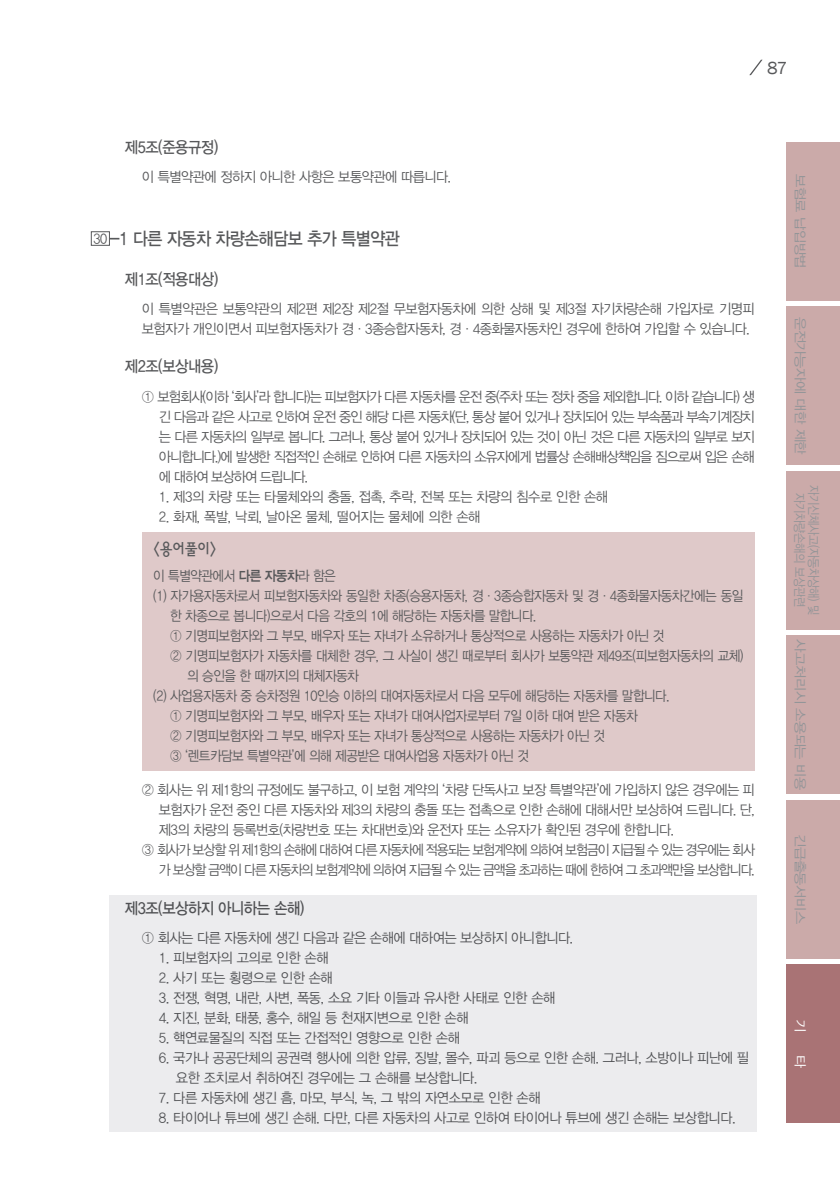
<style>
.page{position:relative;width:840px;height:1191px;background:#fff}
.page>*{position:absolute;margin:0;border:0;box-sizing:border-box;transform-origin:0 0}
.제1장_조{font:18px "YDVYGO Std 33";letter-spacing:-.03em;color:#57585a;scale:.9 1}
.t1{font:18px "Franklin Gothic";color:#57585a}
.제1절{font:16px "YDVYGO Std 33";letter-spacing:-.03em;color:#57585a;scale:.9 1}
.용어풀이{font:16px "YDVYGO Std 23";color:#57585a;scale:.9 1}
.본문_내어쓰기{font:14px/20px "YDVYGO Std 32";letter-spacing:-.075em;color:#57585a;text-align:justify;scale:.95 1}
.팁{font:14px/20px "YDVYGO Std 32";letter-spacing:-.04em;color:#57585a;scale:.9 1}
.본문_1_-_1{font:14px/20px "YDVYGO Std 32";letter-spacing:-.03em;color:#57585a;scale:.95 1}
.본문{font:14px/20px "YDVYGO Std 32";letter-spacing:-.04em;color:#57585a;scale:.95 1}
.목차_본문{font:14px "YDVYGO Std 32";color:#57585a;scale:.9 1}
.t2{font:12.8px "YDVYGO Std 32";letter-spacing:-.03em;color:#939598;scale:1.12 1}
.t3{font:12.8px/14px "YDVYGO Std 32";letter-spacing:-.03em;color:#939598;text-align:center;scale:.87 1}
.t4{font:12.8px "YDVYGO Std 32";color:#fff;scale:1.12 1}
.s1{font-family:"YDVYGO Std 34"}
</style>
<div class="page">
<svg style="left:749px;top:60px;width:13px;height:15px"></svg>
<div style="left:785px;top:142px;width:54px;height:158px;background:#cbaaa9"></div>
<div style="left:785px;top:306px;width:54px;height:159px;background:#cbaaa9"></div>
<div style="left:785px;top:471px;width:54px;height:158px;background:#cbaaa9"></div>
<div style="left:785px;top:635px;width:54px;height:159px;background:#cbaaa9"></div>
<div style="left:785px;top:799px;width:54px;height:159px;background:#cbaaa9"></div>
<div style="left:785px;top:964px;width:54px;height:159px;background:#a97375"></div>
<div style="left:91px;top:231px;width:19px;height:15px;border:1px solid #57585a"></div>
<div style="left:142px;top:532px;width:612px;height:238px;background:#dfc9c9"></div>
<div style="left:109px;top:895px;width:646px;height:236px;background:#ececee"></div>
<p class="t1" style="left:766px;top:57px;width:22px">87</p>
<p class="제1절" style="left:125px;top:139px;width:105px">제5조(준용규정)</p>
<p class="본문" style="left:142px;top:167px;width:327px">이 특별약관에 정하지 아니한 사항은 보통약관에 따릅니다.</p>
<p class="목차_본문" style="left:93px;top:232px;width:17px">30</p>
<p class="제1장_조" style="left:109px;top:230px;width:324px">-1 다른 자동차 차량손해담보 추가 특별약관</p>
<p class="제1절" style="left:125px;top:271px;width:105px">제1조(적용대상)</p>
<p class="본문" style="left:142px;top:299px;width:646px">이 특별약관은 보통약관의 제2편 제2장 제2절 무보험자동차에 의한 상해 및 제3절 자기차량손해 가입자로 기명피 보험자가 개인이면서 피보험자동차가 경·3종승합자동차, 경·4종화물자동차인 경우에 한하여 가입할 수 있습니다.</p>
<p class="제1절" style="left:125px;top:358px;width:105px">제2조(보상내용)</p>
<p class="본문_내어쓰기" style="left:159px;top:386px;width:628px;text-indent:-17px">① 보험회사(이하 ‘회사’라 합니다)는 피보험자가 다른 자동차를 운전 중(주차 또는 정차 중을 제외합니다. 이하 같습니다) 생 긴 다음과 같은 사고로 인하여 운전 중인 해당 다른 자동차(단, 통상 붙어 있거나 장치되어 있는 부속품과 부속기계장치 는 다른 자동차의 일부로 봅니다. 그러나, 통상 붙어 있거나 장치되어 있는 것이 아닌 것은 다른 자동차의 일부로 보지 아니합니다.)에 발생한 직접적인 손해로 인하여 다른 자동차의 소유자에게 법률상 손해배상책임을 짐으로써 입은 손해 에 대하여 보상하여 드립니다.</p>
<p class="본문_1_-_1" style="left:159px;top:486px;width:474px">1. 제3의 차량 또는 타물체와의 충돌, 접촉, 추락, 전복 또는 차량의 침수로 인한 손해</p>
<p class="본문_1_-_1" style="left:159px;top:506px;width:340px">2. 화재, 폭발, 낙뢰, 날아온 물체, 떨어지는 물체에 의한 손해</p>
<p class="용어풀이" style="left:153px;top:541px;width:72px">&lt;용어풀이&gt;</p>
<p class="팁" style="left:153px;top:566px;width:204px">이 특별약관에서 <span class="s1">다른 자동차</span>라 함은</p>
<p class="팁" style="left:170px;top:586px;width:638px;text-indent:-17px">(1) 자가용자동차로서 피보험자동차와 동일한 차종(승용자동차, 경·3종승합자동차 및 경·4종화물자동차간에는 동일 한 차종으로 봅니다)으로서 다음 각호의 1에 해당하는 자동차를 말합니다.</p>
<p class="팁" style="left:170px;top:626px;width:550px">① 기명피보험자와 그 부모, 배우자 또는 자녀가 소유하거나 통상적으로 사용하는 자동차가 아닌 것</p>
<p class="팁" style="left:187px;top:646px;width:619px;text-indent:-17px">② 기명피보험자가 자동차를 대체한 경우, 그 사실이 생긴 때로부터 회사가 보통약관 제49조(피보험자동차의 교체) 의 승인을 한 때까지의 대체자동차</p>
<p class="팁" style="left:153px;top:686px;width:575px">(2) 사업용자동차 중 승차정원 10인승 이하의 대여자동차로서 다음 모두에 해당하는 자동차를 말합니다.</p>
<p class="팁" style="left:170px;top:706px;width:520px">① 기명피보험자와 그 부모, 배우자 또는 자녀가 대여사업자로부터 7일 이하 대여 받은 자동차</p>
<p class="팁" style="left:170px;top:726px;width:484px">② 기명피보험자와 그 부모, 배우자 또는 자녀가 통상적으로 사용하는 자동차가 아닌 것</p>
<p class="팁" style="left:170px;top:746px;width:400px">③ ‘렌트카담보 특별약관’에 의해 제공받은 대여사업용 자동차가 아닌 것</p>
<p class="본문_내어쓰기" style="left:159px;top:780px;width:628px;text-indent:-17px">② 회사는 위 제1항의 규정에도 불구하고, 이 보험 계약의 ‘차량 단독사고 보장 특별약관’에 가입하지 않은 경우에는 피 보험자가 운전 중인 다른 자동차와 제3의 차량의 충돌 또는 접촉으로 인한 손해에 대해서만 보상하여 드립니다. 단, 제3의 차량의 등록번호(차량번호 또는 차대번호)와 운전자 또는 소유자가 확인된 경우에 한합니다.</p>
<p class="본문_내어쓰기" style="left:142px;top:840px;width:646px;text-align:right">③ 회사가 보상할 위 제1항의 손해에 대하여 다른 자동차에 적용되는 보험계약에 의하여 보험금이 지급될 수 있는 경우에는 회사 가 보상할 금액이 다른 자동차의 보험계약에 의하여 지급될 수 있는 금액을 초과하는 때에 한하여 그 초과액만을 보상합니다.</p>
<p class="제1절" style="left:125px;top:900px;width:201px">제3조(보상하지 아니하는 손해)</p>
<p class="본문" style="left:142px;top:928px;width:455px">① 회사는 다른 자동차에 생긴 다음과 같은 손해에 대하여는 보상하지 아니합니다.</p>
<p class="본문_1_-_1" style="left:159px;top:948px;width:180px">1. 피보험자의 고의로 인한 손해</p>
<p class="본문_1_-_1" style="left:159px;top:968px;width:184px">2. 사기 또는 횡령으로 인한 손해</p>
<p class="본문_1_-_1" style="left:159px;top:988px;width:418px">3. 전쟁, 혁명, 내란, 사변, 폭동, 소요 기타 이들과 유사한 사태로 인한 손해</p>
<p class="본문_1_-_1" style="left:159px;top:1008px;width:327px">4. 지진, 분화, 태풍, 홍수, 해일 등 천재지변으로 인한 손해</p>
<p class="본문_1_-_1" style="left:159px;top:1028px;width:318px">5. 핵연료물질의 직접 또는 간접적인 영향으로 인한 손해</p>
<p class="본문_1_-_1" style="left:176px;top:1048px;width:604px;text-indent:-17px">6. 국가나 공공단체의 공권력 행사에 의한 압류, 징발, 몰수, 파괴 등으로 인한 손해. 그러나, 소방이나 피난에 필 요한 조치로서 취하여진 경우에는 그 손해를 보상합니다.</p>
<p class="본문_1_-_1" style="left:159px;top:1088px;width:403px">7. 다른 자동차에 생긴 흠, 마모, 부식, 녹, 그 밖의 자연소모로 인한 손해</p>
<p class="본문_1_-_1" style="left:159px;top:1108px;width:608px">8. 타이어나 튜브에 생긴 손해. 다만, 다른 자동차의 사고로 인하여 타이어나 튜브에 생긴 손해는 보상합니다.</p>
<p class="t2" style="left:806px;top:174px;width:86px;rotate:90deg">보험료 납입방법</p>
<p class="t2" style="left:806px;top:317px;width:125px;rotate:90deg">운전가능자에 대한 제한</p>
<p class="t3" style="left:819px;top:485px;width:150px;rotate:90deg">자기신체사고(자동차상해) 및 자기차량손해의 보상관련</p>
<p class="t2" style="left:806px;top:639px;width:136px;rotate:90deg">사고처리시 소용되는 비용</p>
<p class="t2" style="left:806px;top:834px;width:82px;rotate:90deg">긴급출동서비스</p>
<p class="t4" style="left:806px;top:1019px;width:13px;rotate:90deg">기</p>
<p class="t4" style="left:806px;top:1054px;width:13px;rotate:90deg">타</p>
</div>
